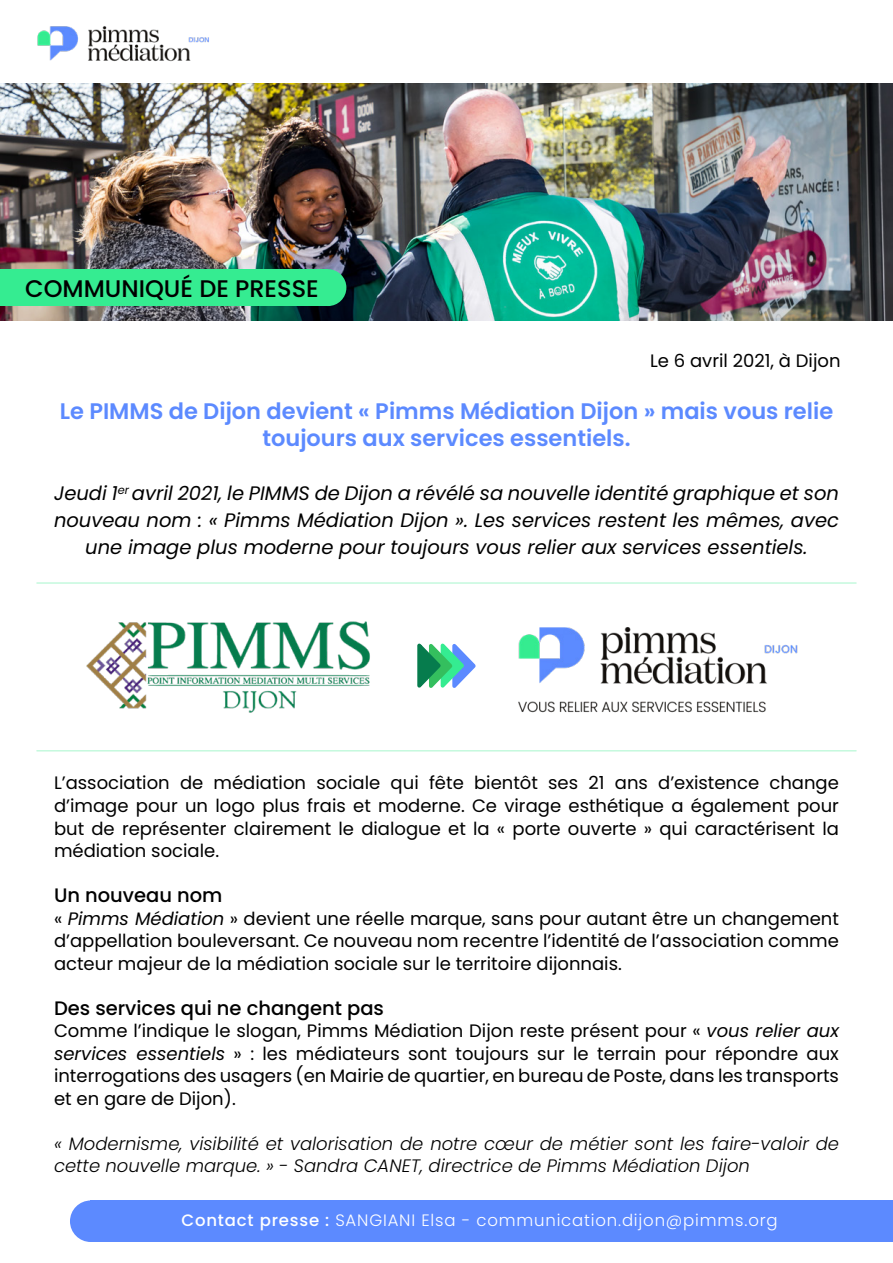
<style>
.page{position:relative;width:893px;height:1263px;background:#fff}
.page>*{position:absolute;margin:0;border:0;box-sizing:border-box;transform-origin:0 0}
.t1{font:500 24px "Poppins";color:#000}
.t2{font:600 22.5px/27px "Poppins";color:#5c8aff;text-align:center}
.t3{font:italic 19.5px/27px "Poppins";color:#000;text-align:center}
.t4{font:500 19.5px "Poppins";color:#000}
.t5{font:18px/22.5px "Poppins";color:#000;text-align:justify}
.t6{font:italic 300 18px/22.5px "Poppins";color:#000}
.t7{font:300 16.5px "Poppins";letter-spacing:.05em;color:#fff}
.s1{font-style:italic}
.s2{font-weight:500}
</style>
<div class="page">
<div style="left:91px;top:1200px;width:802px;height:42px;background:#5c8aff"></div>
<div style="left:70px;top:1200px;width:41px;height:42px;background:#5c8aff;border-radius:50%"></div>
<img style="left:0;top:83px;width:893px;height:237px">
<img style="left:37px;top:26px;width:172px;height:36px">
<div style="left:0;top:269px;width:328px;height:37px;background:#35ec91"></div>
<div style="left:310px;top:269px;width:36px;height:37px;background:#35ec91;border-radius:50%"></div>
<img style="left:518px;top:627px;width:280px;height:86px">
<img style="left:87px;top:621px;width:283px;height:92px">
<svg style="left:417px;top:643px;width:59px;height:45px"></svg>
<hr style="left:37px;top:582px;width:819px;height:2px;background:#c4f9dd">
<hr style="left:37px;top:750px;width:819px;height:1px;background:#c4f9dd">
<p class="t1" style="left:25px;top:275px;width:295px">COMMUNIQUÉ DE PRESSE</p>
<p class="t5" style="left:650px;top:350px;width:192px">Le 6 avril 2021, à Dijon</p>
<p class="t2" style="left:60px;top:398px;width:775px">Le PIMMS de Dijon devient « Pimms Médiation Dijon » mais vous relie toujours aux services essentiels.</p>
<p class="t3" style="left:54px;top:480px;width:786px">Jeudi 1<sup>er</sup> avril 2021, le PIMMS de Dijon a révélé sa nouvelle identité graphique et son nouveau nom : « Pimms Médiation Dijon ». Les services restent les mêmes, avec une image plus moderne pour toujours vous relier aux services essentiels.</p>
<p class="t5" style="left:54px;top:772px;width:786px">L’association de médiation sociale qui fête bientôt ses 21 ans d’existence change d’image pour un logo plus frais et moderne. Ce virage esthétique a également pour but de représenter clairement le dialogue et la « porte ouverte » qui caractérisent la médiation sociale.</p>
<p class="t4" style="left:54px;top:884px;width:170px">Un nouveau nom</p>
<p class="t5" style="left:54px;top:907px;width:786px">« <span class="s1">Pimms Médiation</span> » devient une réelle marque, sans pour autant être un changement d’appellation bouleversant. Ce nouveau nom recentre l’identité de l’association comme acteur majeur de la médiation sociale sur le territoire dijonnais.</p>
<p class="t4" style="left:54px;top:996px;width:332px">Des services qui ne changent pas</p>
<p class="t5" style="left:54px;top:1019px;width:786px">Comme l’indique le slogan, Pimms Médiation Dijon reste présent pour « <span class="s1">vous relier aux services essentiels</span> » : les médiateurs sont toujours sur le terrain pour répondre aux interrogations des usagers (en Mairie de quartier, en bureau de Poste, dans les transports et en gare de Dijon).</p>
<p class="t6" style="left:54px;top:1132px;width:786px">« Modernisme, visibilité et valorisation de notre cœur de métier sont les faire-valoir de cette nouvelle marque. » - Sandra CANET, directrice de Pimms Médiation Dijon</p>
<p class="t7" style="left:181px;top:1211px;width:598px"><span class="s2">Contact presse :</span> SANGIANI Elsa - communication.dijon@pimms.org</p>
</div>
